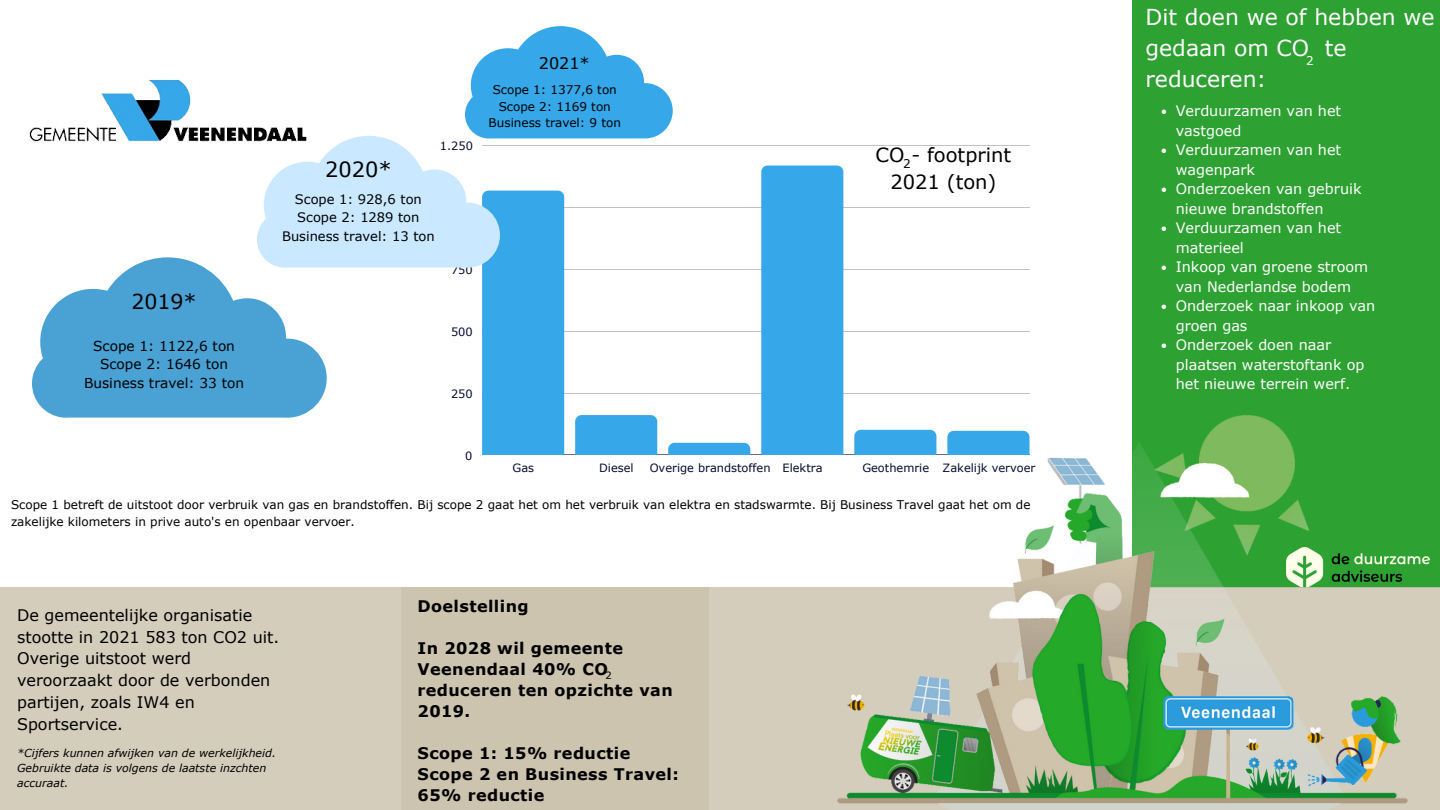
<style>
.page{position:relative;width:1440px;height:810px;background:#fff}
.page>*{position:absolute;margin:0;border:0;box-sizing:border-box;transform-origin:0 0}
.t1{font:22px/30.8px "Verdana";color:#fff}
.t2{font:20.9px "Verdana";color:#000}
.t3{font:20.5px "Verdana";color:#000}
.t4{font:19.5px/27px "Verdana";color:#000;text-align:center}
.t5{font:16px/21.8px "Verdana";color:#000}
.t6{font:700 16px/21px "Verdana";letter-spacing:.025em;color:#010102}
.t7{font:14.4px/19.5px "Verdana";color:#fff}
.t8{font:13.7px "Verdana";color:#000}
.t9{font:13.1px "Verdana";color:#000}
.t10{font:12px/16.5px "Verdana";color:#000}
.t11{font:12px "Verdana";color:#fff}
.t12{font:11.4px "Verdana";color:#050a30}
.t13{font:italic 11px/15px "Verdana";color:#000}
.t14{font:10px "Verdana";color:#000}
</style>
<div class="page">
<svg style="left:32px;top:257px;width:225px;height:161px;fill:#49a1d4"></svg>
<div style="left:1132px;top:0;width:308px;height:587px;background:#2da131"></div>
<hr style="left:482px;top:145px;width:548px;height:1px;background:#050a30">
<hr style="left:482px;top:207px;width:548px;height:1px;background:#050a30">
<hr style="left:482px;top:269px;width:548px;height:1px;background:#050a30">
<hr style="left:482px;top:331px;width:548px;height:1px;background:#050a30">
<hr style="left:482px;top:455px;width:548px;height:1px;background:#050a30">
<div style="left:761px;top:166px;width:82px;height:226px;background:#36a7e8"></div>
<div style="left:0;top:587px;width:1440px;height:223px;background:#d4cdbc"></div>
<img style="left:737px;top:392px;width:703px;height:418px">
<img style="left:1286px;top:548px;width:143px;height:39px">
<img style="left:29px;top:80px;width:228px;height:62px">
<svg style="left:257px;top:26px;width:493px;height:429px"></svg>
<svg style="left:1162px;top:110px;width:4px;height:4px"></svg>
<svg style="left:1162px;top:149px;width:4px;height:4px"></svg>
<svg style="left:1162px;top:188px;width:4px;height:4px"></svg>
<svg style="left:1162px;top:227px;width:4px;height:4px"></svg>
<svg style="left:1162px;top:266px;width:4px;height:4px"></svg>
<svg style="left:1162px;top:305px;width:4px;height:4px"></svg>
<svg style="left:1162px;top:344px;width:4px;height:4px"></svg>
<p class="t5" style="left:539px;top:52px;width:52px">2021*</p>
<p class="t3" style="left:131px;top:288px;width:67px">2019*</p>
<p class="t8" style="left:93px;top:337px;width:143px">Scope 1: 1122,6 ton</p>
<p class="t8" style="left:100px;top:356px;width:130px">Scope 2: 1646 ton</p>
<p class="t8" style="left:84px;top:374px;width:161px">Business travel: 33 ton</p>
<p class="t2" style="left:325px;top:156px;width:68px">2020*</p>
<p class="t12" style="left:440px;top:139px;width:35px">1.250</p>
<p class="t9" style="left:295px;top:191px;width:128px">Scope 1: 928,6 ton</p>
<p class="t9" style="left:297px;top:209px;width:124px">Scope 2: 1289 ton</p>
<p class="t9" style="left:282px;top:228px;width:154px">Business travel: 13 ton</p>
<p class="t12" style="left:451px;top:262px;width:23px">750</p>
<p class="t10" style="left:493px;top:81px;width:126px">Scope 1: 1377,6 ton</p>
<p class="t10" style="left:499px;top:98px;width:114px">Scope 2: 1169 ton</p>
<p class="t10" style="left:489px;top:114px;width:134px">Business travel: 9 ton</p>
<p class="t4" style="left:876px;top:141px;width:137px">CO - footprint<br>2021 (ton)</p>
<p class="t10" style="left:903px;top:155px;width:9px">2</p>
<p class="t12" style="left:451px;top:324px;width:23px">500</p>
<p class="t12" style="left:451px;top:386px;width:23px">250</p>
<p class="t12" style="left:465px;top:448px;width:9px">0</p>
<p class="t12" style="left:513px;top:461px;width:23px">Gas</p>
<p class="t12" style="left:599px;top:461px;width:36px">Diesel</p>
<p class="t12" style="left:650px;top:461px;width:122px">Overige brandstoffen</p>
<p class="t12" style="left:783px;top:461px;width:42px">Elektra</p>
<p class="t12" style="left:862px;top:461px;width:68px">Geothemrie</p>
<p class="t12" style="left:943px;top:461px;width:94px">Zakelijk vervoer</p>
<p class="t10" style="left:11px;top:496px;width:1021px">Scope 1 betreft de uitstoot door verbruik van gas en brandstoffen. Bij scope 2 gaat het om het verbruik van elektra en stadswarmte. Bij Business Travel gaat het om de zakelijke kilometers in prive auto's en openbaar vervoer.</p>
<p class="t5" style="left:17px;top:604px;width:264px">De gemeentelijke organisatie stootte in 2021 583 ton CO2 uit.<br>Overige uitstoot werd veroorzaakt door de verbonden partijen, zoals IW4 en<br>Sportservice.</p>
<p class="t13" style="left:17px;top:745px;width:260px">*Cijfers kunnen afwijken van de werkelijkheid.<br>Gebruikte data is volgens de laatste inzchten accuraat.</p>
<p class="t6" style="left:418px;top:595px;width:113px">Doelstelling</p>
<p class="t6" style="left:418px;top:637px;width:257px">In 2028 wil gemeente<br>Veenendaal 40% CO reduceren ten opzichte van<br>2019.</p>
<p class="t6" style="left:418px;top:742px;width:214px">Scope 1: 15% reductie</p>
<p class="t6" style="left:418px;top:763px;width:263px">Scope 2 en Business Travel:<br>65% reductie</p>
<p class="t14" style="left:606px;top:669px;width:8px">2</p>
<p class="t1" style="left:1146px;top:1px;width:291px">Dit doen we of hebben we gedaan om CO te reduceren:</p>
<p class="t11" style="left:1306px;top:53px;width:9px">2</p>
<p class="t7" style="left:1176px;top:101px;width:167px">Verduurzamen van het vastgoed</p>
<p class="t7" style="left:1176px;top:140px;width:167px">Verduurzamen van het wagenpark</p>
<p class="t7" style="left:1176px;top:179px;width:187px">Onderzoeken van gebruik nieuwe brandstoffen</p>
<p class="t7" style="left:1176px;top:218px;width:167px">Verduurzamen van het materieel</p>
<p class="t7" style="left:1176px;top:257px;width:194px">Inkoop van groene stroom van Nederlandse bodem</p>
<p class="t7" style="left:1176px;top:296px;width:201px">Onderzoek naar inkoop van groen gas</p>
<p class="t7" style="left:1176px;top:335px;width:190px">Onderzoek doen naar plaatsen waterstoftank op het nieuwe terrein werf.</p>
</div>
